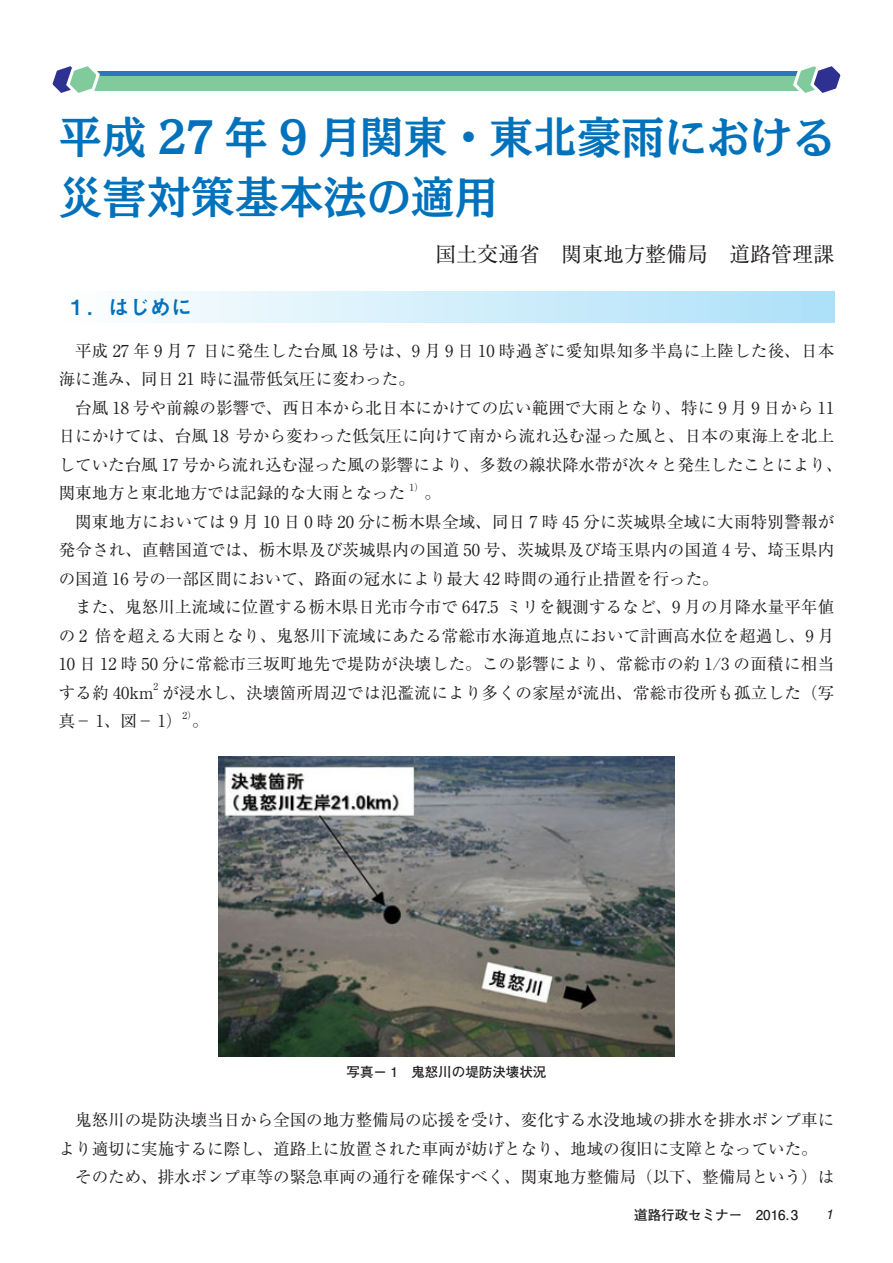
<style>
.page{position:relative;width:893px;height:1263px;background:#fff}
.page>*{position:absolute;margin:0;border:0;box-sizing:border-box;transform-origin:0 0}
.t1{font:45px/60px "Rg PNOW MB 83 pv RKSJ H";letter-spacing:-.025em;color:#0072bc}
.t2{font:21px "Ryumin Pro Regular 90 msp RKSJ H";color:#231f20}
.t3{font:21px "Midashi Go Pro MB31 90 msp RKSJ H";color:#0072bc}
.t4{font:16.5px/28.5px "Ryumin Pro Regular 90 msp RKSJ H";color:#231f20}
.t5{font:16.5px/28.5px "Ryumin Pro Regular 90 msp RKSJ H";letter-spacing:.02em;color:#231f20}
.t6{font:13.5px "Futo Go B101 Pro Bold 90 msp RKSJ H";color:#231f20}
.t7{font:9.6px "Ryumin Pro Regular 90 msp RKSJ H";color:#231f20}
.s1{font-family:"Helvetica";font-style:italic}
</style>
<div class="page">
<div style="left:66px;top:76px;width:764px;height:15px;background:#80ca9c"></div>
<div style="left:66px;top:71px;width:764px;height:5px;background:#2e76bc"></div>
<svg style="left:52px;top:66px;width:48px;height:27px"></svg>
<svg style="left:793px;top:66px;width:48px;height:27px"></svg>
<div style="left:59px;top:291px;width:775px;height:32px;background:linear-gradient(to right,#fefefe,#ace0f9)"></div>
<img style="left:218px;top:756px;width:457px;height:300px">
<h1 class="t1" style="left:58px;top:107px;width:779px">平成 27 年 9 月関東・東北豪雨における災害対策基本法の適用</h1>
<p class="t2" style="left:435px;top:246px;width:400px">国土交通省　関東地方整備局　道路管理課</p>
<p class="t3" style="left:66px;top:299px;width:128px">１．はじめに</p>
<p class="t5" style="left:59px;top:338px;width:777px;text-indent:16px">平成 27 年 9 月 7 日に発生した台風 18 号は、9 月 9 日 10 時過ぎに愛知県知多半島に上陸した後、日本海に進み、同日 21 時に温帯低気圧に変わった。</p>
<p class="t4" style="left:59px;top:395px;width:785px;text-indent:17px">台風 18 号や前線の影響で、西日本から北日本にかけての広い範囲で大雨となり、特に 9 月 9 日から 11日にかけては、台風 18 号から変わった低気圧に向けて南から流れ込む湿った風と、日本の東海上を北上していた台風 17 号から流れ込む湿った風の影響により、多数の線状降水帯が次々と発生したことにより、関東地方と東北地方では記録的な大雨となった</p>
<p class="t7" style="left:409px;top:484px;width:16px">1）</p>
<p class="t4" style="left:424px;top:481px;width:18px">。</p>
<p class="t4" style="left:75px;top:509px;width:761px">関東地方においては 9 月 10 日 0 時 20 分に栃木県全域、同日 7 時 45 分に茨城県全域に大雨特別警報が</p>
<p class="t4" style="left:59px;top:538px;width:777px">発令され、直轄国道では、栃木県及び茨城県内の国道 50 号、茨城県及び埼玉県内の国道 4 号、埼玉県内</p>
<p class="t4" style="left:59px;top:566px;width:661px">の国道 16 号の一部区間において、路面の冠水により最大 42 時間の通行止措置を行った。</p>
<p class="t4" style="left:75px;top:595px;width:761px">また、鬼怒川上流域に位置する栃木県日光市今市で 647.5 ミリを観測するなど、9 月の月降水量平年値</p>
<p class="t4" style="left:59px;top:623px;width:777px">の 2 倍を超える大雨となり、鬼怒川下流域にあたる常総市水海道地点において計画高水位を超過し、9 月</p>
<p class="t5" style="left:59px;top:652px;width:777px">10 日 12 時 50 分に常総市三坂町地先で堤防が決壊した。この影響により、常総市の約 1/3 の面積に相当</p>
<p class="t4" style="left:59px;top:680px;width:96px">する約 40km</p>
<p class="t7" style="left:153px;top:683px;width:6px">2</p>
<p class="t5" style="left:59px;top:680px;width:777px;text-indent:104px">が浸水し、決壊箇所周辺では氾濫流により多くの家屋が流出、常総市役所も孤立した（写真－ 1、図－ 1）</p>
<p class="t7" style="left:182px;top:712px;width:16px">2）</p>
<p class="t4" style="left:192px;top:709px;width:18px">。</p>
<p class="t6" style="left:346px;top:1067px;width:201px">写真－ 1　鬼怒川の堤防決壊状況</p>
<p class="t4" style="left:75px;top:1108px;width:760px">鬼怒川の堤防決壊当日から全国の地方整備局の応援を受け、変化する水没地域の排水を排水ポンプ車に</p>
<p class="t4" style="left:59px;top:1136px;width:760px">より適切に実施するに際し、道路上に放置された車両が妨げとなり、地域の復旧に支障となっていた。</p>
<p class="t4" style="left:75px;top:1165px;width:760px">そのため、排水ポンプ車等の緊急車両の通行を確保すべく、関東地方整備局（以下、整備局という）は</p>
<p class="t6" style="left:634px;top:1209px;width:200px">道路行政セミナー　2016. 3　　<span class="s1">1</span></p>
</div>
